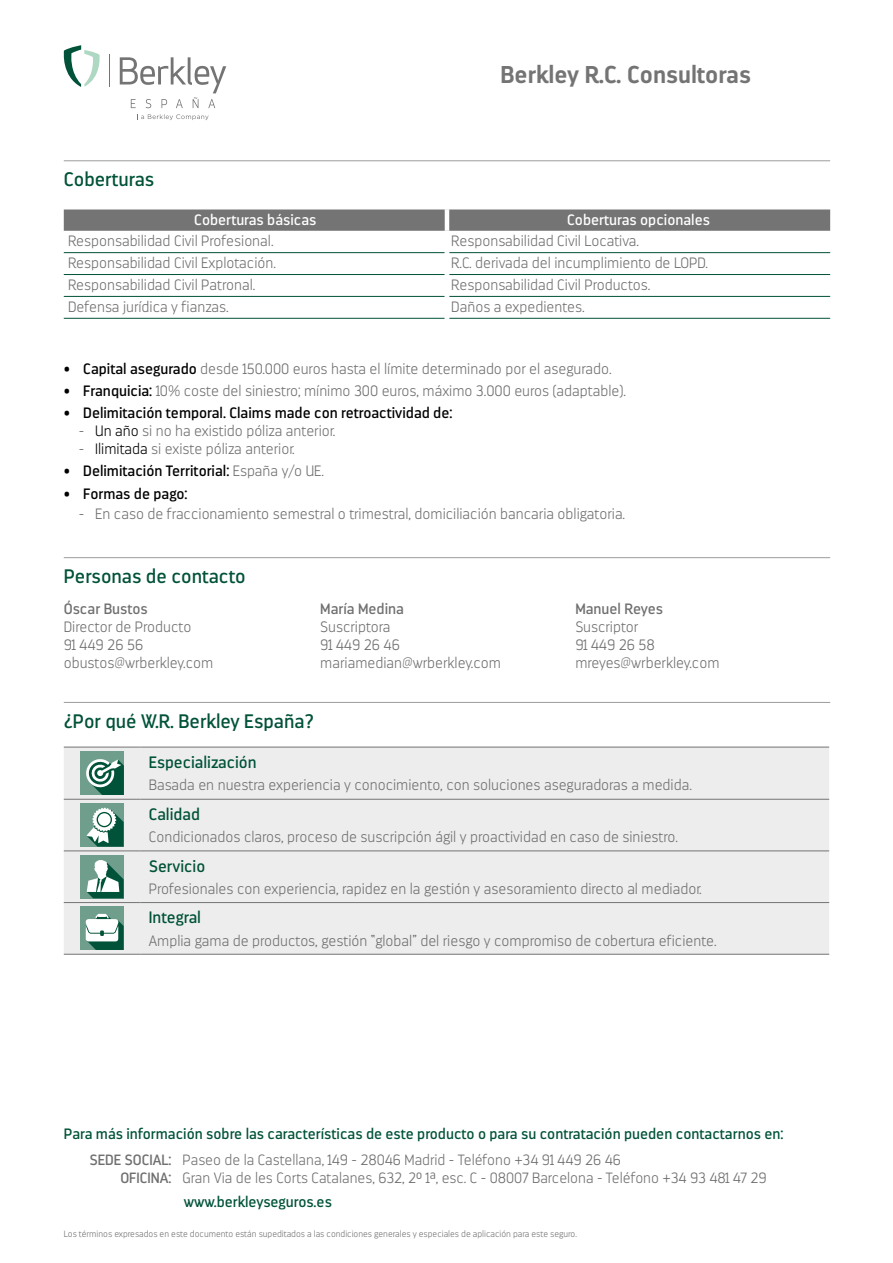
<style>
.page{position:relative;width:893px;height:1263px;background:#fff}
.page>*{position:absolute;margin:0;border:0;box-sizing:border-box;transform-origin:0 0}
.t1{font:700 24.3px "Darwin";color:#757474}
.t2{font:19.5px "Darwin";color:#005239}
.t3{font:16.5px "Darwin";color:#005239}
.t4{font:200 15px "Darwin";color:#706f6f}
.t5{font:15px "Darwin";color:#005239}
.t6{font:15px "Darwin";color:#000}
.t7{font:15px "Darwin";color:#fff}
.t8{font:15px "Darwin";color:#706f6f}
.t9{font:200 14.85px/18px "Darwin";color:#706f6f}
.t10{font:200 9px "Darwin";color:#706f6f}
.s1{font-weight:400;color:#000}
.s2{color:#000}
.s3{font-weight:200;color:#706f6f}
.s4{font-weight:400}
</style>
<div class="page">
<hr style="left:64px;top:161px;width:766px;height:1px;background:#9d9d9c">
<hr style="left:64px;top:557px;width:766px;height:1px;background:#9d9d9c">
<hr style="left:64px;top:702px;width:766px;height:1px;background:#9d9d9c">
<svg style="left:64px;top:209px;width:766px;height:22px;background:#797878"></svg>
<hr style="left:64px;top:252px;width:381px;height:1px;background:#005239">
<hr style="left:449px;top:252px;width:381px;height:1px;background:#005239">
<hr style="left:64px;top:274px;width:381px;height:1px;background:#005239">
<hr style="left:449px;top:274px;width:381px;height:1px;background:#005239">
<hr style="left:64px;top:296px;width:381px;height:1px;background:#005239">
<hr style="left:449px;top:296px;width:381px;height:1px;background:#005239">
<hr style="left:64px;top:318px;width:381px;height:1px;background:#005239">
<hr style="left:449px;top:318px;width:381px;height:1px;background:#005239">
<hr style="left:445px;top:209px;width:4px;height:22px;background:#fff">
<div style="left:64px;top:748px;width:765px;height:206px;background:#ededed"></div>
<hr style="left:64px;top:747px;width:76px;height:1px;background:#757474">
<hr style="left:140px;top:747px;width:689px;height:1px;background:#757474">
<hr style="left:64px;top:799px;width:76px;height:1px;background:#757474">
<hr style="left:140px;top:799px;width:689px;height:1px;background:#757474">
<hr style="left:64px;top:851px;width:76px;height:1px;background:#757474">
<hr style="left:140px;top:851px;width:689px;height:1px;background:#757474">
<hr style="left:64px;top:902px;width:76px;height:1px;background:#757474">
<hr style="left:140px;top:902px;width:689px;height:1px;background:#757474">
<hr style="left:64px;top:954px;width:76px;height:1px;background:#757474">
<hr style="left:140px;top:954px;width:689px;height:1px;background:#757474">
<div style="left:80px;top:751px;width:44px;height:44px;background:#6f9e8d"></div>
<svg style="left:86px;top:759px;width:38px;height:36px"></svg>
<div style="left:80px;top:803px;width:44px;height:44px;background:#6f9e8d"></div>
<svg style="left:87px;top:807px;width:37px;height:40px"></svg>
<div style="left:98px;top:813px;width:13px;height:13px;background:#fff;border-radius:50%"></div>
<div style="left:80px;top:855px;width:44px;height:43px;background:#6f9e8d"></div>
<svg style="left:87px;top:860px;width:37px;height:38px"></svg>
<div style="left:80px;top:907px;width:44px;height:43px;background:#6f9e8d"></div>
<svg style="left:86px;top:914px;width:38px;height:36px"></svg>
<svg style="left:63px;top:45px;width:37px;height:42px"></svg>
<hr style="left:109px;top:55px;width:1px;height:32px;background:#757474">
<svg style="left:120px;top:57px;width:106px;height:51px"></svg>
<svg style="left:137px;top:114px;width:72px;height:6px"></svg>
<h2 class="t2" style="left:64px;top:168px;width:92px">Coberturas</h2>
<h1 class="t1" style="left:500px;top:59px;width:252px">Berkley R.C. Consultoras</h1>
<p class="t7" style="left:194px;top:210px;width:124px">Coberturas básicas</p>
<p class="t7" style="left:567px;top:210px;width:144px">Coberturas opcionales</p>
<p class="t4" style="left:68px;top:232px;width:207px">Responsabilidad Civil Profesional.</p>
<p class="t4" style="left:451px;top:232px;width:189px">Responsabilidad Civil Locativa.</p>
<p class="t4" style="left:68px;top:254px;width:209px">Responsabilidad Civil Explotación.</p>
<p class="t4" style="left:451px;top:254px;width:258px">R.C. derivada del incumplimiento de LOPD.</p>
<p class="t4" style="left:68px;top:276px;width:189px">Responsabilidad Civil Patronal.</p>
<p class="t4" style="left:451px;top:276px;width:201px">Responsabilidad Civil Productos.</p>
<p class="t4" style="left:68px;top:298px;width:162px">Defensa jurídica y fianzas.</p>
<p class="t4" style="left:451px;top:298px;width:135px">Daños a expedientes.</p>
<p class="t4" style="left:64px;top:360px;width:549px"><span class="s1">• Capital asegurado</span> desde 150.000 euros hasta el límite determinado por el asegurado.</p>
<p class="t4" style="left:64px;top:382px;width:564px"><span class="s1">• Franquicia:</span> 10% coste del siniestro; mínimo 300 euros, máximo 3.000 euros (adaptable).</p>
<p class="t6" style="left:64px;top:404px;width:390px">• Delimitación temporal. Claims made con retroactividad de:</p>
<p class="t4" style="left:79px;top:422px;width:258px">- <span class="s2">Un año</span> si no ha existido póliza anterior.</p>
<p class="t4" style="left:79px;top:440px;width:218px">- <span class="s2">Ilimitada</span> si existe póliza anterior.</p>
<p class="t6" style="left:64px;top:462px;width:262px">• Delimitación Territorial: <span class="s3">España y/o UE.</span></p>
<p class="t6" style="left:64px;top:484px;width:125px">• Formas de pago:</p>
<p class="t4" style="left:79px;top:505px;width:548px">- En caso de fraccionamiento semestral o trimestral, domiciliación bancaria obligatoria.</p>
<h2 class="t2" style="left:64px;top:565px;width:183px">Personas de contacto</h2>
<p class="t8" style="left:64px;top:600px;width:85px">Óscar Bustos</p>
<p class="t8" style="left:320px;top:600px;width:85px">María Medina</p>
<p class="t8" style="left:575px;top:600px;width:89px">Manuel Reyes</p>
<p class="t4" style="left:64px;top:618px;width:129px">Director de Producto</p>
<p class="t4" style="left:320px;top:618px;width:72px">Suscriptora</p>
<p class="t4" style="left:575px;top:618px;width:65px">Suscriptor</p>
<p class="t4" style="left:64px;top:636px;width:81px">91 449 26 56</p>
<p class="t4" style="left:320px;top:636px;width:81px">91 449 26 46</p>
<p class="t4" style="left:575px;top:636px;width:81px">91 449 26 58</p>
<p class="t4" style="left:64px;top:654px;width:151px">obustos@wrberkley.com</p>
<p class="t4" style="left:320px;top:654px;width:182px">mariamedian@wrberkley.com</p>
<p class="t4" style="left:575px;top:654px;width:146px">mreyes@wrberkley.com</p>
<h2 class="t2" style="left:64px;top:710px;width:252px">¿Por qué W.R. Berkley España?</h2>
<p class="t3" style="left:149px;top:752px;width:109px">Especialización</p>
<p class="t4" style="left:149px;top:776px;width:545px">Basada en nuestra experiencia y conocimiento, con soluciones aseguradoras a medida.</p>
<p class="t3" style="left:149px;top:804px;width:53px">Calidad</p>
<p class="t4" style="left:149px;top:828px;width:531px">Condicionados claros, proceso de suscripción ágil y proactividad en caso de siniestro.</p>
<p class="t3" style="left:149px;top:856px;width:58px">Servicio</p>
<p class="t4" style="left:149px;top:880px;width:555px">Profesionales con experiencia, rapidez en la gestión y asesoramiento directo al mediador.</p>
<p class="t3" style="left:149px;top:908px;width:54px">Integral</p>
<p class="t4" style="left:149px;top:932px;width:569px">Amplia gama de productos, gestión “global” del riesgo y compromiso de cobertura eficiente.</p>
<p class="t5" style="left:64px;top:1125px;width:721px">Para más información sobre las características de este producto o para su contratación pueden contactarnos en:</p>
<p class="t9" style="left:120px;top:1151px;width:648px;text-indent:-31px"><span class="s4">SEDE SOCIAL:</span> Paseo de la Castellana, 149 - 28046 Madrid - Teléfono +34 91 449 26 46<br><span class="s4">OFICINA:</span> Gran Via de les Corts Catalanes, 632, 2º 1ª, esc. C - 08007 Barcelona - Teléfono +34 93 481 47 29</p>
<p class="t5" style="left:184px;top:1193px;width:150px">www.berkleyseguros.es</p>
<p class="t10" style="left:64px;top:1228px;width:515px">Los términos expresados en este documento están supeditados a las condiciones generales y especiales de aplicación para este seguro.</p>
</div>
